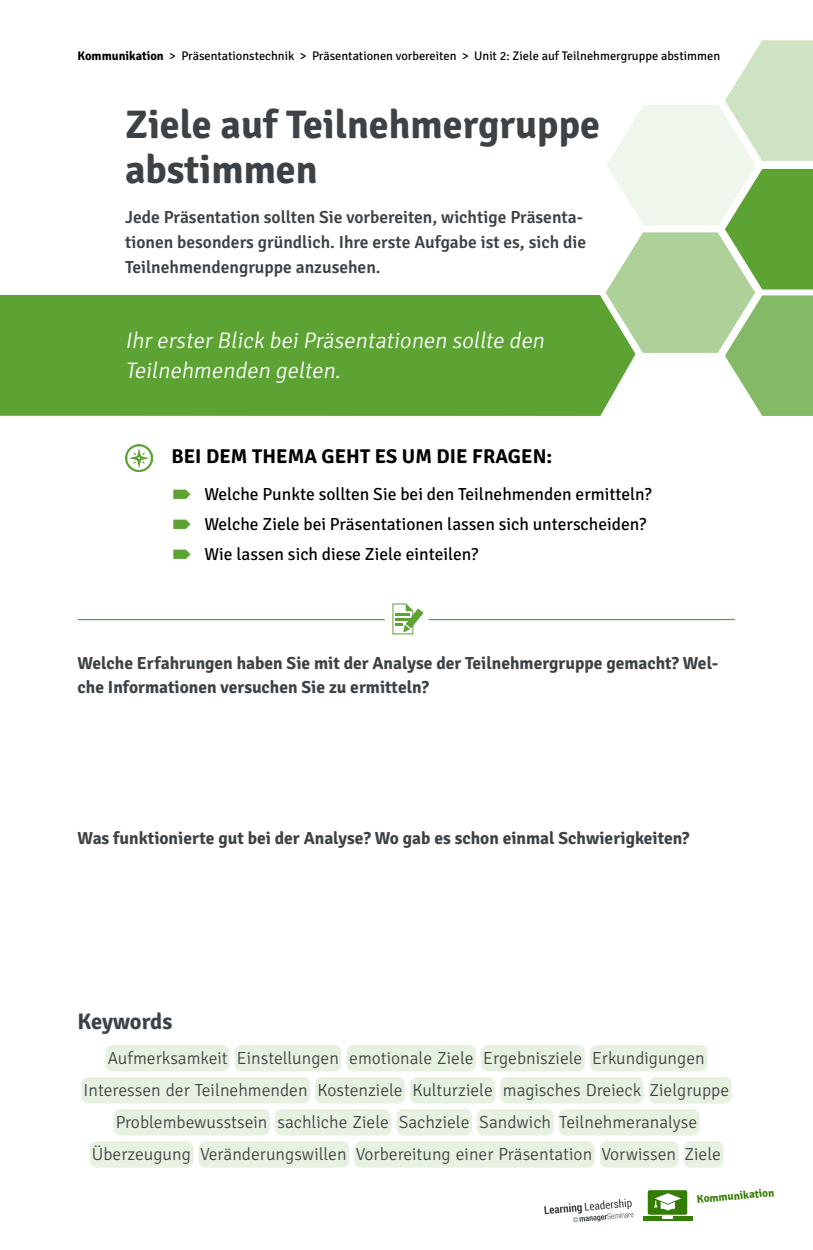
<style>
.page{position:relative;width:813px;height:1250px;background:#fff}
.page>*{position:absolute;margin:0;border:0;box-sizing:border-box;transform-origin:0 0}
.t1{font:700 40px/45px "Signika Negative";color:#3c4246}
.t2{font:italic 300 22.5px/30px "Signika Negative";color:#fff}
.t3{font:700 22.5px "Signika Negative";letter-spacing:-.01em;color:#3c4246}
.t4{font:700 20px "Signika Negative";letter-spacing:.005em;color:#000}
.t5{font:300 17.5px/32px "Signika Negative";color:#3c4246;text-align:center}
.t6{font:700 17.5px/23.8px "Signika Negative";color:#3c4246}
.t7{font:600 17.5px/25px "Signika Negative";color:#3c4246}
.t8{font:17.5px/30px "Signika Negative";color:#000}
.t9{font:12.5px "Signika Negative";color:#000}
.t10{font:700 11.25px "Signika Negative";color:#357e05}
.s1{font-weight:700}
</style>
<div class="page">
<div style="left:647px;top:1190px;width:40px;height:25px;background:#357e05;border-radius:2px"></div>
<svg style="left:643px;top:1216px;width:49px;height:5px"></svg>
<img style="left:654px;top:1194px;width:27px;height:16px">
<svg style="left:544px;top:1199px;width:89px;height:23px"></svg>
<hr style="left:78px;top:619px;width:306px;height:1px;background:#5ca333">
<hr style="left:428px;top:619px;width:306px;height:1px;background:#5ca333">
<svg style="left:392px;top:603px;width:31px;height:32px"></svg>
<div style="left:0;top:295px;width:605px;height:121px;background:#5ca333"></div>
<svg style="left:605px;top:40px;width:207px;height:376px"></svg>
<img style="left:125px;top:444px;width:27px;height:27px">
<div style="left:106px;top:1045px;width:124px;height:27px;background:#e7f1e0;border-radius:7px"></div>
<div style="left:346px;top:1045px;width:130px;height:27px;background:#e7f1e0;border-radius:7px"></div>
<div style="left:481px;top:1045px;width:104px;height:27px;background:#e7f1e0;border-radius:7px"></div>
<div style="left:235px;top:1045px;width:106px;height:27px;background:#e7f1e0;border-radius:7px"></div>
<div style="left:590px;top:1045px;width:117px;height:27px;background:#e7f1e0;border-radius:7px"></div>
<div style="left:81px;top:1077px;width:229px;height:27px;background:#e7f1e0;border-radius:7px"></div>
<div style="left:410px;top:1077px;width:85px;height:27px;background:#e7f1e0;border-radius:7px"></div>
<div style="left:500px;top:1077px;width:143px;height:27px;background:#e7f1e0;border-radius:7px"></div>
<div style="left:315px;top:1077px;width:90px;height:27px;background:#e7f1e0;border-radius:7px"></div>
<div style="left:648px;top:1077px;width:83px;height:27px;background:#e7f1e0;border-radius:7px"></div>
<div style="left:113px;top:1109px;width:157px;height:27px;background:#e7f1e0;border-radius:7px"></div>
<div style="left:396px;top:1109px;width:76px;height:27px;background:#e7f1e0;border-radius:7px"></div>
<div style="left:477px;top:1109px;width:76px;height:27px;background:#e7f1e0;border-radius:7px"></div>
<div style="left:275px;top:1109px;width:116px;height:27px;background:#e7f1e0;border-radius:7px"></div>
<div style="left:558px;top:1109px;width:141px;height:27px;background:#e7f1e0;border-radius:7px"></div>
<div style="left:89px;top:1141px;width:104px;height:27px;background:#e7f1e0;border-radius:7px"></div>
<div style="left:354px;top:1141px;width:240px;height:27px;background:#e7f1e0;border-radius:7px"></div>
<div style="left:599px;top:1141px;width:79px;height:27px;background:#e7f1e0;border-radius:7px"></div>
<div style="left:198px;top:1141px;width:151px;height:27px;background:#e7f1e0;border-radius:7px"></div>
<div style="left:683px;top:1141px;width:40px;height:27px;background:#e7f1e0;border-radius:7px"></div>
<p class="t9" style="left:78px;top:47px;width:644px"><span class="s1">Kommunikation</span> &gt; Präsentationstechnik &gt; Präsentationen vorbereiten &gt; Unit 2: Ziele auf Teilnehmergruppe abstimmen</p>
<h1 class="t1" style="left:125px;top:99px;width:476px">Ziele auf Teilnehmergruppe abstimmen</h1>
<p class="t7" style="left:125px;top:203px;width:462px">Jede Präsentation sollten Sie vorbereiten, wichtige Präsenta&shy;tionen besonders gründlich. Ihre erste Aufgabe ist es, sich die<br>Teilnehmendengruppe anzusehen.</p>
<p class="t2" style="left:125px;top:324px;width:425px">IhrersterBlick beiPräsentationen sollte den<br>Teilnehmenden gelten.</p>
<p class="t4" style="left:171px;top:442px;width:382px">BEI DEM THEMA GEHT ES UM DIE FRAGEN:</p>
<p class="t8" style="left:204px;top:478px;width:448px">Welche Punkte sollten Sie bei den Teilnehmenden ermitteln?<br>Welche Ziele bei Präsentationen lassen sich unterscheiden?<br>Wie lassen sich diese Ziele einteilen?</p>
<p class="t6" style="left:78px;top:650px;width:642px">Welche Erfahrungen haben Sie mit der Analyse der Teilnehmergruppe gemacht? Wel&shy;che Informationen versuchen Sie zu ermitteln?</p>
<p class="t6" style="left:78px;top:825px;width:613px">Was funktionierte gut bei der Analyse? Wo gab es schon einmal Schwierigkeiten?</p>
<p class="t3" style="left:78px;top:1005px;width:96px">Keywords</p>
<p class="t5" style="left:84px;top:1041px;width:647px">Aufmerksamkeit Einstellungen emotionale Ziele Ergebnisziele Erkundigungen Interessen der Teilnehmenden Kostenziele Kulturziele magisches Dreieck Zielgruppe Problembewusstsein sachliche Ziele Sachziele Sandwich Teilnehmeranalyse Überzeugung Veränderungswillen Vorbereitung einer Präsentation Vorwissen Ziele</p>
<p class="t10" style="left:696px;top:1191px;width:79px;rotate:-5deg">Kommunikation</p>
</div>
